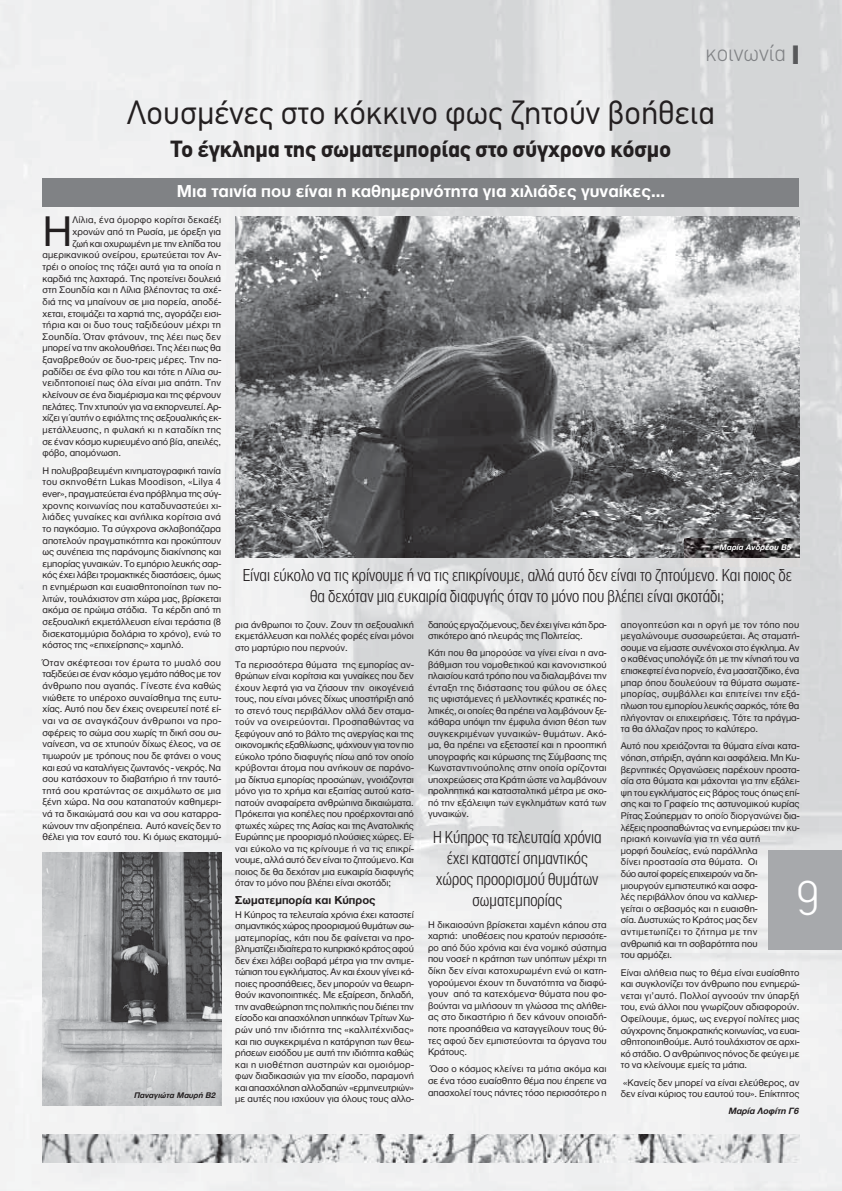
<style>
.page{position:relative;width:842px;height:1191px;background:#fff}
.page>*{position:absolute;margin:0;border:0;box-sizing:border-box;transform-origin:0 0}
.t1{font:300 48px "CF Din";color:#fff}
.t2{font:44.5px "CF Helvetica";color:#231f20}
.t3{font:33px "CF Din";color:#231f20}
.t4{font:700 23px "CF Din";color:#231f20}
.t5{font:300 23px "CF Din";color:#808285}
.t6{font:300 18px/21px "CF Helvetica Cond";color:#231f20;text-align:center}
.t7{font:700 18px "CF Helvetica";color:#fff}
.t8{font:700 12px "CF Helvetica";color:#231f20}
.t9{font:10px/11.6px "CF Helvetica";color:#231f20;text-align:justify}
.t10{font:10px "CF Helvetica";letter-spacing:.025em;color:#231f20}
.t11{font:10px/11.5px "CF Helvetica";letter-spacing:-.025em;color:#231f20}
.t12{font:10px "CF Helvetica";letter-spacing:.02em;color:#231f20}
.t13{font:10px "CF Helvetica";letter-spacing:.03em;color:#231f20}
.t14{font:italic 700 9.5px "CF Helvetica";color:#231f20}
.t15{font:italic 700 8.5px "CF Helvetica";color:#231f20}
.t16{font:italic 700 8.5px "CF Helvetica";color:#fff}
.s1{font-weight:900;font-size:26px;color:#58595b}
</style>
<div class="page">
<img style="left:0;top:0;width:842px;height:1191px">
<div style="left:768px;top:850px;width:74px;height:100px;background:#a7a9ac"></div>
<img style="left:43px;top:1134px;width:756px;height:28px">
<div style="left:43px;top:178px;width:756px;height:29px;background:#808285"></div>
<img style="left:235px;top:217px;width:564px;height:340px">
<img style="left:43px;top:852px;width:178px;height:254px">
<img style="left:685px;top:538px;width:115px;height:28px">
<svg style="left:799px;top:538px;width:1px;height:19px"></svg>
<h3 class="t5" style="left:705px;top:45px;width:95px">κοινωνία <span class="s1">I</span></h3>
<h3 class="t3" style="left:127px;top:94px;width:590px">Λουσμένες στο κόκκινο φως ζητούν βοήθεια</h3>
<h3 class="t4" style="left:171px;top:140px;width:501px">Το έγκλημα της σωματεμπορίας στο σύγχρονο κόσμο</h3>
<h3 class="t7" style="left:177px;top:185px;width:490px">Μια ταινία που είναι η καθημερινότητα για χιλιάδες γυναίκες…</h3>
<h2 class="t2" style="left:43px;top:217px;width:32px">Η</h2>
<p class="t13" style="left:73px;top:217px;width:150px">Λίλια, ένα όμορφο κορίτσι δεκαέξι</p>
<p class="t9" style="left:73px;top:227px;width:150px">χρονών από τη Ρωσία, με όρεξη για</p>
<p class="t9" style="left:73px;top:238px;width:150px">ζωή και οχυρωμένη με την ελπίδα του</p>
<p class="t9" style="left:43px;top:250px;width:180px">αμερικανικού ονείρου, ερωτεύεται τον Αν-</p>
<p class="t9" style="left:43px;top:262px;width:180px">τρέι ο οποίος της τάζει αυτά για τα οποία η</p>
<p class="t9" style="left:43px;top:273px;width:180px">καρδιά της λαχταρά. Της προτείνει δουλειά</p>
<p class="t9" style="left:43px;top:285px;width:180px">στη Σουηδία και η Λίλια βλέποντας τα σχέ-</p>
<p class="t9" style="left:43px;top:297px;width:180px">διά της να μπαίνουν σε μια πορεία, αποδέ-</p>
<p class="t9" style="left:43px;top:308px;width:180px">χεται, ετοιμάζει τα χαρτιά της, αγοράζει εισι-</p>
<p class="t10" style="left:43px;top:321px;width:180px">τήρια και οι δυο τους ταξιδεύουν μέχρι τη</p>
<p class="t10" style="left:43px;top:333px;width:180px">Σουηδία. Όταν φτάνουν, της λέει πως δεν</p>
<p class="t9" style="left:43px;top:343px;width:180px">μπορεί να την ακολουθήσει. Της λέει πως θα</p>
<p class="t9" style="left:43px;top:355px;width:180px">ξαναβρεθούν σε δυο-τρεις μέρες. Την πα-</p>
<p class="t9" style="left:43px;top:366px;width:180px">ραδίδει σε ένα φίλο του και τότε η Λίλια συ-</p>
<p class="t12" style="left:43px;top:380px;width:180px">νειδητοποιεί πως όλα είναι μια απάτη. Την</p>
<p class="t9" style="left:43px;top:390px;width:180px">κλείνουν σε ένα διαμέρισμα και της φέρνουν</p>
<p class="t9" style="left:43px;top:401px;width:180px">πελάτες. Την χτυπούν για να εκπορνευτεί. Αρ-</p>
<p class="t9" style="left:43px;top:413px;width:180px">χίζει γι΄αυτήν ο εφιάλτης της σεξουαλικής εκ-</p>
<p class="t10" style="left:43px;top:426px;width:180px">μετάλλευσης, η φυλακή κι η καταδίκη της</p>
<p class="t9" style="left:43px;top:436px;width:180px">σε έναν κόσμο κυριευμένο από βία, απειλές,</p>
<p class="t9" style="left:43px;top:448px;width:80px">φόβο, απομόνωση.</p>
<p class="t9" style="left:43px;top:465px;width:180px">Η πολυβραβευμένη κινηματογραφική ταινία του σκηνοθέτη Lukas Moodison, «Lilya 4 ever», πραγματεύεται ένα πρόβλημα της σύγ&shy;χρονης κοινωνίας που καταδυναστεύει χι&shy;λιάδες γυναίκες και ανήλικα κορίτσια ανά το παγκόσμιο. Τα σύγχρονα σκλαβοπάζαρα αποτελούν πραγματικότητα και προκύπτουν ως συνέπεια της παράνομης διακίνησης και εμπορίας γυναικών. Το εμπόριο λευκής σαρ&shy;κός έχει λάβει τρομακτικές διαστάσεις, όμως η ενημέρωση και ευαισθητοποίηση των πο&shy;λιτών, τουλάχιστον στη χώρα μας, βρίσκεται ακόμα σε πρώιμα στάδια. Τα κέρδη από τη σεξουαλική εκμετάλλευση είναι τεράστια (8 δισεκατομμύρια δολάρια το χρόνο), ενώ το κόστος της «επιχείρησης» χαμηλό.</p>
<p class="t9" style="left:43px;top:657px;width:180px">Όταν σκέφτεσαι τον έρωτα το μυαλό σου ταξιδεύει σε έναν κόσμο γεμάτο πάθος με τον άνθρωπο που αγαπάς. Γίνεστε ένα καθώς νιώθετε το υπέροχο συναίσθημα της ευτυ&shy;χίας. Αυτό που δεν έχεις ονειρευτεί ποτέ εί&shy;ναι να σε αναγκάζουν άνθρωποι να προ&shy;σφέρεις το σώμα σου χωρίς τη δική σου συ&shy;ναίνεση, να σε χτυπούν δίχως έλεος, να σε τιμωρούν με τρόπους που δε φτάνει ο νους και εσύ να καταλήγεις ζωντανός - νεκρός. Να σου κατάσχουν το διαβατήριο ή την ταυτό&shy;τητά σου κρατώντας σε αιχμάλωτο σε μια ξένη χώρα. Να σου καταπατούν καθημερι&shy;νά τα δικαιώματά σου και να σου καταρρα&shy;κώνουν την αξιοπρέπεια. Αυτό κανείς δεν το θέλει για τον εαυτό του. Κι όμως εκατομμύ-</p>
<p class="t15" style="left:134px;top:1092px;width:84px">Παναγιώτα Μαυρή Β2</p>
<p class="t16" style="left:719px;top:544px;width:75px">Μαρία Ανδρέου Β5</p>
<h3 class="t6" style="left:243px;top:564px;width:551px">Είναι εύκολο να τις κρίνουμε ή να τις επικρίνουμε, αλλά αυτό δεν είναι το ζητούμενο. Και ποιος δε θα δεχόταν μια ευκαιρία διαφυγής όταν το μόνο που βλέπει είναι σκοτάδι;</h3>
<p class="t9" style="left:235px;top:619px;width:180px">ρια άνθρωποι το ζουν. Ζουν τη σεξουαλική εκμετάλλευση και πολλές φορές είναι μόνοι στο μαρτύριο που περνούν.</p>
<p class="t9" style="left:235px;top:660px;width:180px">Τα περισσότερα θύματα της εμπορίας αν&shy;θρώπων είναι κορίτσια και γυναίκες που δεν έχουν λεφτά για να ζήσουν την οικογένειά τους, που είναι μόνες δίχως υποστήριξη από το στενό τους περιβάλλον αλλά δεν σταμα&shy;τούν να ονειρεύονται. Προσπαθώντας να ξεφύγουν από το βάλτο της ανεργίας και της οικονομικής εξαθλίωσης, ψάχνουν για τον πιο εύκολο τρόπο διαφυγής πίσω από τον οποίο κρύβονται άτομα που ανήκουν σε παράνο&shy;μα δίκτυα εμπορίας προσώπων, γνοιάζονται μόνο για το χρήμα και εξαιτίας αυτού κατα&shy;πατούν αναφαίρετα ανθρώπινα δικαιώματα.<br>Πρόκειται για κοπέλες που προέρχονται από φτωχές χώρες της Ασίας και της Ανατολικής Ευρώπης με προορισμό πλούσιες χώρες. Εί&shy;ναι εύκολο να τις κρίνουμε ή να τις επικρί&shy;νουμε, αλλά αυτό δεν είναι το ζητούμενο. Και ποιος δε θα δεχόταν μια ευκαιρία διαφυγής όταν το μόνο που βλέπει είναι σκοτάδι;</p>
<p class="t8" style="left:235px;top:895px;width:142px">Σωματεμπορία και Κύπρος</p>
<p class="t9" style="left:235px;top:910px;width:180px">Η Κύπρος τα τελευταία χρόνια έχει καταστεί σημαντικός χώρος προορισμού θυμάτων σω&shy;ματεμπορίας, κάτι που δε φαίνεται να προ&shy;βληματίζει ιδιαίτερα το κυπριακό κράτος αφού δεν έχει λάβει σοβαρά μέτρα για την αντιμε&shy;τώπιση του εγκλήματος. Αν και έχουν γίνει κά&shy;ποιες προσπάθειες, δεν μπορούν να θεωρη&shy;θούν ικανοποιητικές. Με εξαίρεση, δηλαδή, την αναθεώρηση της πολιτικής που διέπει την είσοδο και απασχόληση υπηκόων Τρίτων Χω&shy;ρών υπό την ιδιότητα της «καλλιτέχνιδας» και πιο συγκεκριμένα η κατάργηση των θεω&shy;ρήσεων εισόδου με αυτή την ιδιότητα καθώς και η υιοθέτηση αυστηρών και ομοιόμορ&shy;φων διαδικασιών για την είσοδο, παραμονή και απασχόληση αλλοδαπών «ερμηνευτριών» με αυτές που ισχύουν για όλους τους αλλο-</p>
<p class="t11" style="left:428px;top:619px;width:180px">δαπούς εργαζόμενους, δεν έχει γίνει κάτι δρα&shy;στικότερο από πλευράς της Πολιτείας.</p>
<p class="t9" style="left:428px;top:648px;width:180px">Κάτι που θα μπορούσε να γίνει είναι η ανα&shy;βάθμιση του νομοθετικού και κανονιστικού πλαισίου κατά τρόπο που να διαλαμβάνει την ένταξη της διάστασης του φύλου σε όλες τις υφιστάμενες ή μελλοντικές κρατικές πο&shy;λιτικές, οι οποίες θα πρέπει να λαμβάνουν ξε&shy;κάθαρα υπόψη την έμφυλα άνιση θέση των συγκεκριμένων γυναικών- θυμάτων. Ακό&shy;μα, θα πρέπει να εξεταστεί και η προοπτική υπογραφής και κύρωσης της Σύμβασης της Κωνσταντινούπολης στην οποία ορίζονται υποχρεώσεις στα Κράτη ώστε να λαμβάνουν προληπτικά και κατασταλτικά μέτρα με σκο&shy;πό την εξάλειψη των εγκλημάτων κατά των γυναικών.</p>
<h3 class="t6" style="left:433px;top:826px;width:170px">Η Κύπρος τα τελευταία χρόνια έχει καταστεί σημαντικός χώρος προορισμού θυμάτων σωματεμπορίας</h3>
<p class="t9" style="left:428px;top:919px;width:180px">Η δικαιοσύνη βρίσκεται χαμένη κάπου στα χαρτιά: υποθέσεις που κρατούν περισσότε&shy;ρο από δύο χρόνια και ένα νομικό σύστημα που νοσεί· η κράτηση των υπόπτων μέχρι τη δίκη δεν είναι κατοχυρωμένη ενώ οι κατη&shy;γορούμενοι έχουν τη δυνατότητα να διαφύ&shy;γουν από τα κατεχόμενα· θύματα που φο&shy;βούνται να μιλήσουν τη γλώσσα της αλήθει&shy;ας στο δικαστήριο ή δεν κάνουν οποιαδή&shy;ποτε προσπάθεια να καταγγείλουν τους θύ&shy;τες αφού δεν εμπιστεύονται τα όργανα του Κράτους.</p>
<p class="t9" style="left:428px;top:1064px;width:180px">Όσο ο κόσμος κλείνει τα μάτια ακόμα και σε ένα τόσο ευαίσθητο θέμα που έπρεπε να απασχολεί τους πάντες τόσο περισσότερο η</p>
<p class="t9" style="left:621px;top:619px;width:180px">απογοητεύση και η οργή με τον τόπο που μεγαλώνουμε συσσωρεύεται. Ας σταματή&shy;σουμε να είμαστε συνένοχοι στο έγκλημα. Αν ο καθένας υπολόγιζε ότι με την κίνησή του να επισκεφτεί ένα πορνείο, ένα μασατζίδικο, ένα μπαρ όπου δουλεύουν τα θύματα σωματε&shy;μπορίας, συμβάλλει και επιτείνει την εξά&shy;πλωση του εμπορίου λευκής σαρκός, τότε θα πλήγονταν οι επιχειρήσεις. Τότε τα πράγμα&shy;τα θα άλλαζαν προς το καλύτερο.</p>
<p class="t9" style="left:621px;top:741px;width:180px;text-align:left">Αυτό που χρειάζονται τα θύματα είναι κατα&shy;νόηση, στήριξη, αγάπη και ασφάλεια. Μη Κυ&shy;βερνητικές Οργανώσεις παρέχουν προστα&shy;σία στα θύματα και μάχονται για την εξάλει&shy;ψη του εγκλήματος εις βάρος τους όπως επί&shy;σης και το Γραφείο της αστυνομικού κυρίας Ρίτας Σούπερμαν το οποίο διοργανώνει δια&shy;λέξεις προσπαθώντας να ενημερώσει την κυ&shy;πριακή κοινωνία για τη νέα αυτή<br>μορφή δουλείας, ενώ παράλληλα<br>δίνει προστασία στα θύματα. Οι<br>δύο αυτοί φορείς επιχειρούν να δη&shy;μιουργούν εμπιστευτικό και ασφα-<br>λές περιβάλλον όπου να καλλιερ-<br>γείται ο σεβασμός και η ευαισθη-<br>σία. Δυστυχώς το Κράτος μας δεν αντιμετωπίζει το ζήτημα με την ανθρωπιά και τη σοβαρότητα που<br>του αρμόζει.</p>
<p class="t9" style="left:621px;top:967px;width:180px">Είναι αλήθεια πως το θέμα είναι ευαίσθητο και συγκλονίζει τον άνθρωπο που ενημερώ&shy;νεται γι’αυτό. Πολλοί αγνοούν την ύπαρξή του, ενώ άλλοι που γνωρίζουν αδιαφορούν.<br>Οφείλουμε, όμως, ως ενεργοί πολίτες μιας σύγχρονης δημοκρατικής κοινωνίας, να ευαι&shy;σθητοποιηθούμε. Αυτό τουλάχιστον σε αρχι&shy;κό στάδιο. Ο ανθρώπινος πόνος δε φεύγει με το να κλείνουμε εμείς τα μάτια.</p>
<p class="t9" style="left:621px;top:1077px;width:180px">«Κανείς δεν μπορεί να είναι ελεύθερος, αν δεν είναι κύριος του εαυτού του». Επίκτητος</p>
<h1 class="t1" style="left:796px;top:881px;width:24px">9</h1>
<p class="t14" style="left:728px;top:1107px;width:74px">Μαρία Λοφίτη Γ6</p>
</div>
